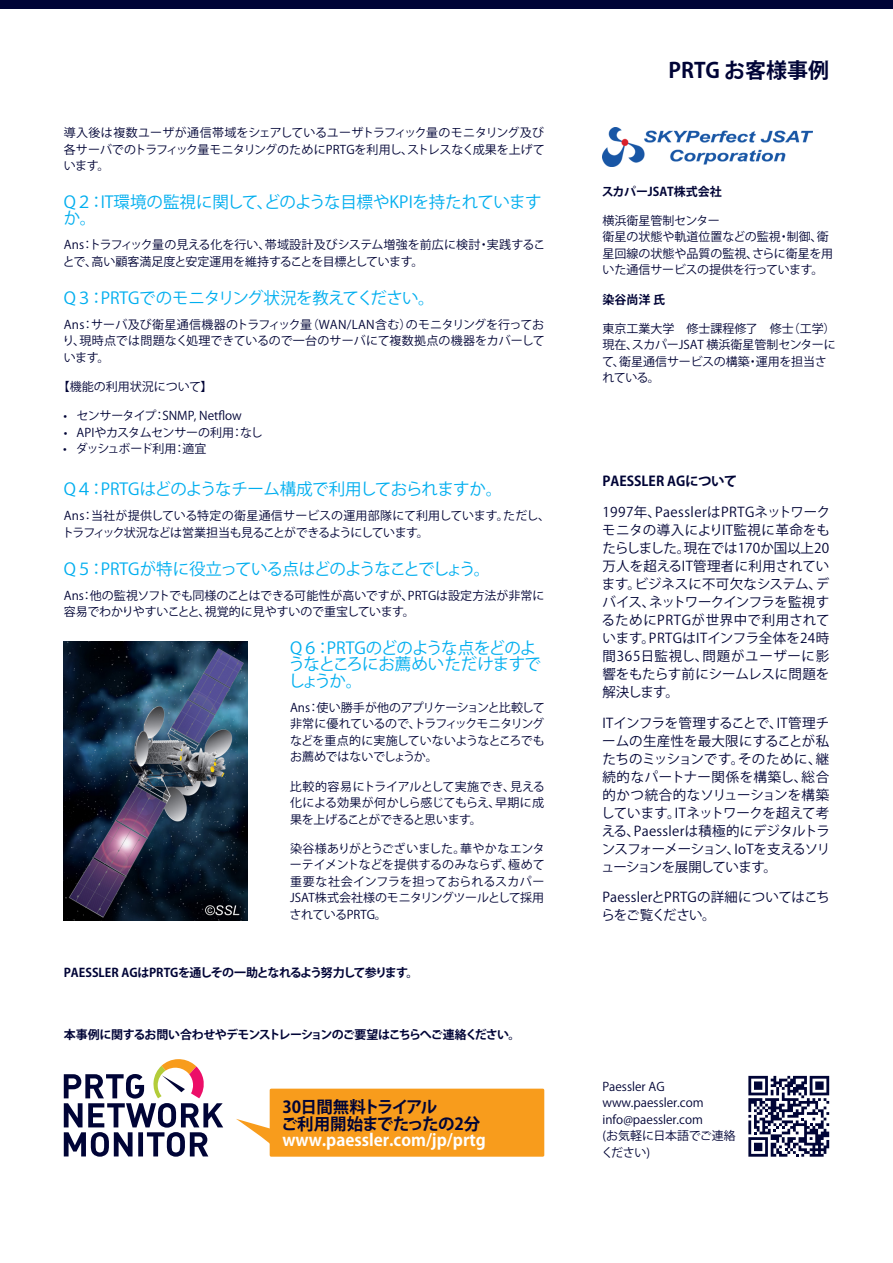
<style>
.page{position:relative;width:893px;height:1263px;background:#fff}
.page>*{position:absolute;margin:0;border:0;box-sizing:border-box;transform-origin:0 0}
.Kategorie_Titelseite{font:700 21px "Koz Go Pr 6 N";color:#000436}
.H3_Japan{font:16.5px "Koz Go Pr 6 N";letter-spacing:-.03em;color:#00aeef}
.t1{font:700 16.5px/16.5px "Koz Go Pr 6 N";color:#000436}
.H3_Japan-2{font:16.5px/16.5px "Koz Go Pr 6 N";letter-spacing:-.05em;color:#00aeef}
.H3_Japan-3{font:16.5px/16.5px "Koz Go Pr 6 N";letter-spacing:-.01em;color:#00aeef}
.H3_Japan-4{font:16.5px "Koz Go Pr 6 N";letter-spacing:-.06em;color:#00aeef}
.Zitat{font:13.5px/18px "Koz Go Pr 6 N";letter-spacing:-.005em;color:#000436;text-align:justify}
.Zitat-2{font:13.5px/18px "Koz Go Pr 6 N";letter-spacing:.015em;color:#000436}
.Zitat-3{font:700 13.5px "Koz Go Pr 6 N";color:#000436}
.Fliesstext{font:12px/16.5px "Koz Go Pr 6 N";letter-spacing:-.01em;color:#000436;text-align:justify}
.Fliesstext_-_Blau{font:12px/16.5px "Koz Go Pr 6 N";color:#000436}
.Fliesstext_-_Blau-2{font:700 12px "Koz Go Pr 6 N";letter-spacing:-.06em;color:#000436}
.Fliesstext-2{font:700 12px "Koz Go Pr 6 N";letter-spacing:-.035em;color:#000436}
.Fliesstext-3{font:700 12px "Koz Go Pr 6 N";letter-spacing:-.01em;color:#000436}
.Fliesstext-4{font:12px "Koz Go Pr 6 N";letter-spacing:-.08em;color:#000436}
.s1{color:#fff}
</style>
<div class="page">
<div style="left:0;top:0;width:893px;height:9px;background:#000436"></div>
<svg style="left:748px;top:1076px;width:81px;height:81px"></svg>
<div style="left:270px;top:1089px;width:274px;height:68px;background:#f89c1c;border-radius:2px"></div>
<svg style="left:236px;top:1119px;width:34px;height:27px"></svg>
<img style="left:64px;top:642px;width:183px;height:278px">
<img style="left:602px;top:128px;width:210px;height:38px">
<svg style="left:64px;top:1059px;width:159px;height:98px"></svg>
<p class="Fliesstext" style="left:64px;top:125px;width:482px">導入後は複数ユーザが通信帯域をシェアしているユーザトラフィック量のモニタリング及び各サーバでのトラフィック量モニタリングのためにPRTGを利用し、ストレスなく成果を上げています。</p>
<p class="H3_Japan-3" style="left:64px;top:194px;width:479px">Q２：IT環境の監視に関して、どのような目標やKPIを持たれていますか。</p>
<p class="Fliesstext" style="left:63px;top:237px;width:484px">Ans：トラフィック量の見える化を行い、帯域設計及びシステム増強を前広に検討・実践することで、高い顧客満足度と安定運用を維持することを目標としています。</p>
<p class="H3_Japan" style="left:64px;top:288px;width:372px">Q３：PRTGでのモニタリング状況を教えてください。</p>
<p class="Fliesstext" style="left:62px;top:316px;width:484px">Ans：サーバ及び衛星通信機器のトラフィック量（WAN/LAN含む）のモニタリングを行っており、現時点では問題なく処理できているので一台のサーバにて複数拠点の機器をカバーしています。</p>
<p class="Fliesstext" style="left:58px;top:379px;width:156px">【機能の利用状況について】</p>
<p class="Fliesstext" style="left:64px;top:408px;width:180px">• センサータイプ：SNMP, Netflow</p>
<p class="Fliesstext" style="left:64px;top:424px;width:201px">• APIやカスタムセンサーの利用：なし</p>
<p class="Fliesstext-4" style="left:63px;top:442px;width:145px">• ダッシュボード利用：適宜</p>
<p class="H3_Japan" style="left:64px;top:480px;width:440px">Q４：PRTGはどのようなチーム構成で利用しておられますか。</p>
<p class="Fliesstext" style="left:62px;top:508px;width:489px">Ans：当社が提供している特定の衛星通信サービスの運用部隊にて利用しています。ただし、トラフィック状況などは営業担当も見ることができるようにしています。</p>
<p class="H3_Japan-4" style="left:64px;top:559px;width:428px">Q５：PRTGが特に役立っている点はどのようなことでしょう。</p>
<p class="Fliesstext" style="left:64px;top:587px;width:482px">Ans：他の監視ソフトでも同様のことはできる可能性が高いですが、PRTGは設定方法が非常に容易でわかりやすいことと、視覚的に見やすいので重宝しています。</p>
<p class="H3_Japan-2" style="left:288px;top:640px;width:254px">Q６：PRTGのどのような点をどのようなところにお薦めいただけますでしょうか。</p>
<p class="Fliesstext" style="left:290px;top:699px;width:256px">Ans：使い勝手が他のアプリケーションと比較して非常に優れているので、トラフィックモニタリングなどを重点的に実施していないようなところでもお薦めではないでしょうか。</p>
<p class="Fliesstext" style="left:290px;top:778px;width:256px">比較的容易にトライアルとして実施でき、見える化による効果が何かしら感じてもらえ、早期に成果を上げることができると思います。</p>
<p class="Fliesstext" style="left:290px;top:840px;width:257px">染谷様ありがとうございました。華やかなエンターテイメントなどを提供するのみならず、極めて重要な社会インフラを担っておられるスカパーJSAT株式会社様のモニタリングツールとして採用されているPRTG。</p>
<p class="Fliesstext-2" style="left:64px;top:966px;width:356px">PAESSLER AGはPRTGを通しその一助となれるよう努力して参ります。</p>
<p class="Fliesstext_-_Blau-2" style="left:64px;top:1027px;width:458px">本事例に関するお問い合わせやデモンストレーションのご要望はこちらへご連絡ください。</p>
<p class="t1" style="left:281px;top:1099px;width:206px">30日間無料トライアル<br>ご利用開始までたったの2分<span class="s1">www.paessler.com/jp/prtg</span></p>
<p class="Kategorie_Titelseite" style="left:668px;top:58px;width:162px">PRTG お客様事例</p>
<p class="Fliesstext-3" style="left:602px;top:185px;width:121px">スカパーJSAT株式会社</p>
<p class="Fliesstext" style="left:602px;top:213px;width:232px;text-align:left">横浜衛星管制センター<br>衛星の状態や軌道位置などの監視・制御、衛星回線の状態や品質の監視、さらに衛星を用いた通信サービスの提供を行っています。</p>
<p class="Fliesstext-3" style="left:602px;top:293px;width:64px">染谷尚洋 氏</p>
<p class="Fliesstext" style="left:602px;top:321px;width:235px;text-align:left">東京工業大学　修士課程修了　修士（工学）現在、スカパーJSAT 横浜衛星管制センターにて、衛星通信サービスの構築・運用を担当されている。</p>
<p class="Zitat-3" style="left:602px;top:473px;width:136px">PAESSLER AGについて</p>
<p class="Zitat" style="left:602px;top:503px;width:230px">1997年、PaesslerはPRTGネットワークモニタの導入によりIT監視に革命をもたらしました。現在では170か国以上20万人を超えるIT管理者に利用されています。ビジネスに不可欠なシステム、デバイス、ネットワークインフラを監視するためにPRTGが世界中で利用されています。PRTGはITインフラ全体を24時間365日監視し、問題がユーザーに影響をもたらす前にシームレスに問題を解決します。</p>
<p class="Zitat" style="left:601px;top:714px;width:231px">ITインフラを管理することで、IT管理チームの生産性を最大限にすることが私たちのミッションです。そのために、継続的なパートナー関係を構築し、総合的かつ統合的なソリューションを構築しています。ITネットワークを超えて考える、Paesslerは積極的にデジタルトランスフォーメーション、IoTを支えるソリューションを展開しています。</p>
<p class="Zitat-2" style="left:601px;top:889px;width:230px">PaesslerとPRTGの詳細についてはこちらをご覧ください。</p>
<p class="Fliesstext_-_Blau" style="left:601px;top:1078px;width:136px">Paessler AG www.paessler.com info@paessler.com<br>(お気軽に日本語でご連絡ください)</p>
</div>
